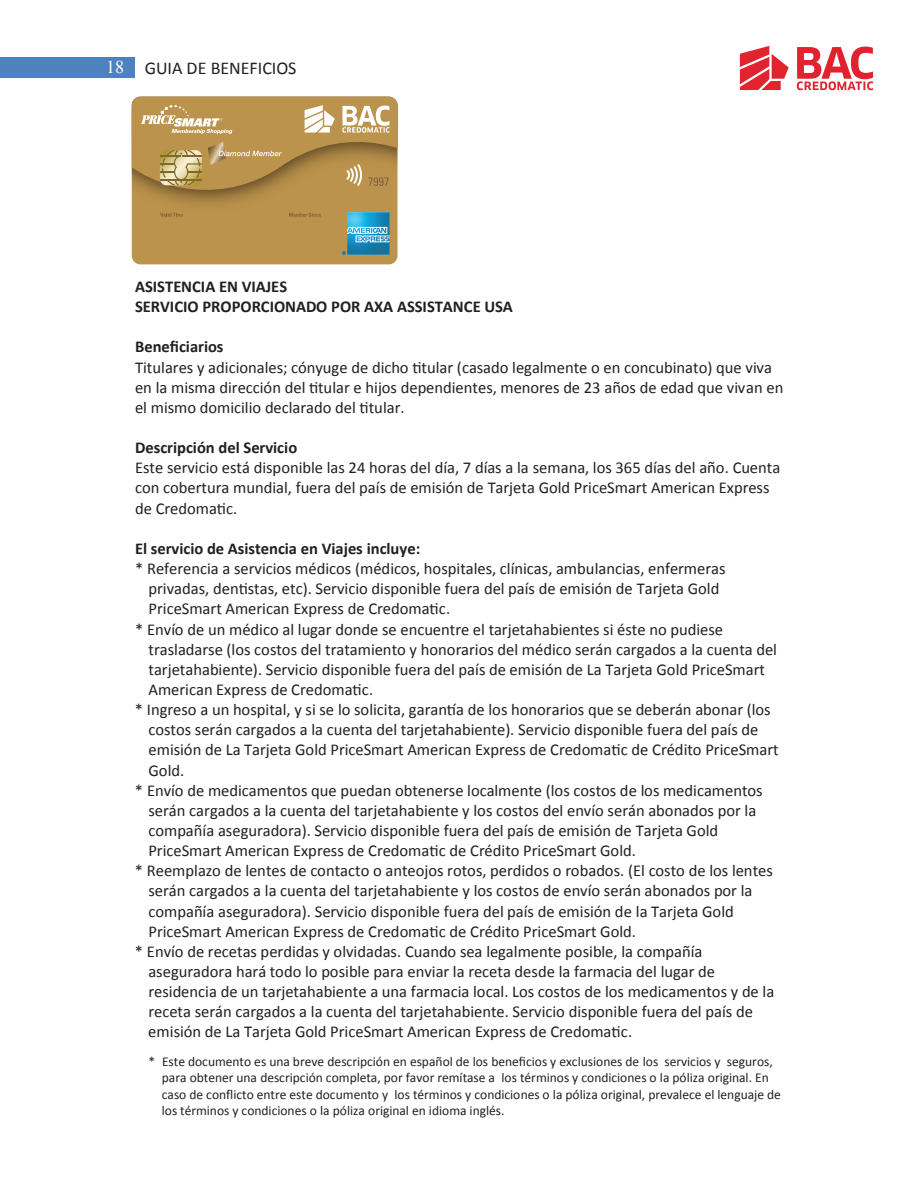
<style>
.page{position:relative;width:918px;height:1188px;background:#fff}
.page>*{position:absolute;margin:0;border:0;box-sizing:border-box;transform-origin:0 0}
.t1{font:18px "Calibri";color:#231f20}
.t2{font:16.5px/20.2px "Calibri";color:#231f20}
.t3{font:700 16.5px/20.1px "Calibri";color:#231f20}
.t4{font:13.5px/16.5px "Calibri";color:#231f20}
.s1{font-family:"Times New Roman";color:#fff}
</style>
<div class="page">
<div style="left:0;top:57px;width:135px;height:21px;background:#4e82be"></div>
<svg style="left:797px;top:47px;width:76px;height:43px"></svg>
<svg style="left:740px;top:46px;width:49px;height:44px"></svg>
<div style="left:132px;top:219px;width:265px;height:45px;background:#bc934c"></div>
<div style="left:132px;top:202px;width:265px;height:17px;background:#bc934c"></div>
<img style="left:347px;top:212px;width:43px;height:43px">
<svg style="left:160px;top:213px;width:23px;height:4px"></svg>
<svg style="left:289px;top:213px;width:32px;height:4px"></svg>
<svg style="left:342px;top:213px;width:47px;height:42px;background:#4ba0be"></svg>
<svg style="left:132px;top:97px;width:265px;height:105px;background:#bb9759"></svg>
<p class="t1" style="left:106px;top:57px;width:192px"><span class="s1">18</span> GUIA DE BENEFICIOS</p>
<p class="t3" style="left:135px;top:276px;width:379px">ASISTENCIA EN VIAJES<br>SERVICIO PROPORCIONADO POR AXA ASSISTANCE USA</p>
<p class="t3" style="left:135px;top:336px;width:90px">Beneficiarios</p>
<p class="t2" style="left:135px;top:356px;width:650px">Titulares y adicionales; cónyuge de dicho titular (casado legalmente o en concubinato) que viva en la misma dirección del titular e hijos dependientes, menores de 23 años de edad que vivan en el mismo domicilio declarado del titular.</p>
<p class="t3" style="left:135px;top:437px;width:164px">Descripción del Servicio</p>
<p class="t2" style="left:135px;top:457px;width:647px">Este servicio está disponible las 24 horas del día, 7 días a la semana, los 365 días del año. Cuenta con cobertura mundial, fuera del país de emisión de Tarjeta Gold PriceSmart American Express de Credomatic.</p>
<p class="t3" style="left:135px;top:538px;width:287px">El servicio de Asistencia en Viajes incluye:</p>
<p class="t2" style="left:135px;top:558px;width:592px">* Referencia a servicios médicos (médicos, hospitales, clínicas, ambulancias, enfermeras</p>
<p class="t2" style="left:149px;top:578px;width:572px">privadas, dentistas, etc). Servicio disponible fuera del país de emisión de Tarjeta Gold</p>
<p class="t2" style="left:149px;top:598px;width:303px">PriceSmart American Express de Credomatic.</p>
<p class="t2" style="left:135px;top:618px;width:590px">* Envío de un médico al lugar donde se encuentre el tarjetahabientes si éste no pudiese</p>
<p class="t2" style="left:149px;top:638px;width:630px">trasladarse (los costos del tratamiento y honorarios del médico serán cargados a la cuenta del</p>
<p class="t2" style="left:148px;top:658px;width:618px">tarjetahabiente). Servicio disponible fuera del país de emisión de La Tarjeta Gold PriceSmart</p>
<p class="t2" style="left:148px;top:678px;width:226px">American Express de Credomatic.</p>
<p class="t2" style="left:135px;top:699px;width:637px">* Ingreso a un hospital, y si se lo solicita, garantía de los honorarios que se deberán abonar (los</p>
<p class="t2" style="left:148px;top:719px;width:612px">costos serán cargados a la cuenta del tarjetahabiente). Servicio disponible fuera del país de</p>
<p class="t2" style="left:149px;top:739px;width:632px">emisión de La Tarjeta Gold PriceSmart American Express de Credomatic de Crédito PriceSmart</p>
<p class="t2" style="left:149px;top:759px;width:37px">Gold.</p>
<p class="t2" style="left:135px;top:779px;width:629px">* Envío de medicamentos que puedan obtenerse localmente (los costos de los medicamentos</p>
<p class="t2" style="left:148px;top:799px;width:609px">serán cargados a la cuenta del tarjetahabiente y los costos del envío serán abonados por la</p>
<p class="t2" style="left:148px;top:820px;width:571px">compañía aseguradora). Servicio disponible fuera del país de emisión de Tarjeta Gold</p>
<p class="t2" style="left:148px;top:840px;width:489px">PriceSmart American Express de Credomatic de Crédito PriceSmart Gold.</p>
<p class="t2" style="left:135px;top:860px;width:640px">* Reemplazo de lentes de contacto o anteojos rotos, perdidos o robados. (El costo de los lentes</p>
<p class="t2" style="left:148px;top:880px;width:606px">serán cargados a la cuenta del tarjetahabiente y los costos de envío serán abonados por la</p>
<p class="t2" style="left:148px;top:900px;width:587px">compañía aseguradora). Servicio disponible fuera del país de emisión de la Tarjeta Gold</p>
<p class="t2" style="left:148px;top:920px;width:489px">PriceSmart American Express de Credomatic de Crédito PriceSmart Gold.</p>
<p class="t2" style="left:135px;top:940px;width:569px">* Envío de recetas perdidas y olvidadas. Cuando sea legalmente posible, la compañía</p>
<p class="t2" style="left:148px;top:961px;width:568px">aseguradora hará todo lo posible para enviar la receta desde la farmacia del lugar de</p>
<p class="t2" style="left:148px;top:981px;width:627px">residencia de un tarjetahabiente a una farmacia local. Los costos de los medicamentos y de la</p>
<p class="t2" style="left:148px;top:1001px;width:606px">receta serán cargados a la cuenta del tarjetahabiente. Servicio disponible fuera del país de</p>
<p class="t2" style="left:148px;top:1021px;width:485px">emisión de La Tarjeta Gold PriceSmart American Express de Credomatic.</p>
<p class="t4" style="left:162px;top:1052px;width:621px;text-indent:-13px">* Este documento es una breve descripción en español de los beneficios y exclusiones de los servicios y seguros, para obtener una descripción completa, por favor remítase a los términos y condiciones o la póliza original. En caso de conflicto entre este documento y los términos y condiciones o la póliza original, prevalece el lenguaje de los términos y condiciones o la póliza original en idioma inglés.</p>
</div>
